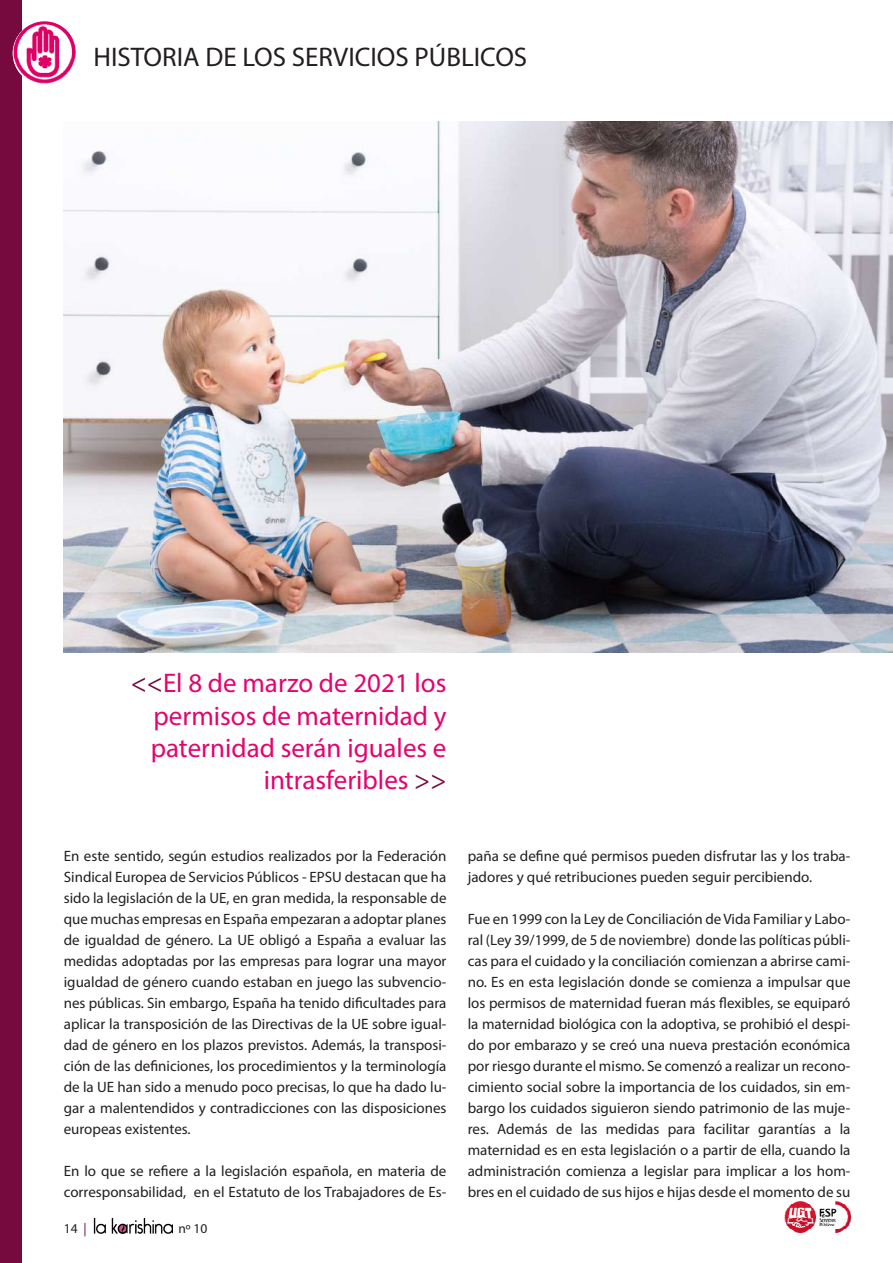
<style>
.page{position:relative;width:893px;height:1263px;background:#fff}
.page>*{position:absolute;margin:0;border:0;box-sizing:border-box;transform-origin:0 0}
.t1{font:27px/32.4px "Myriad Pro";color:#e4036f;text-align:right}
.t2{font:27px "Myriad Pro";color:#231f20}
.t3{font:15px/21px "Myriad Pro";color:#231f20;text-align:justify}
.t4{font:13.5px "Myriad Pro";color:#231f20}
.s1{color:#760a3e}
</style>
<div class="page">
<div style="left:0;top:0;width:21px;height:1263px;background:#760a3e"></div>
<img style="left:13px;top:21px;width:63px;height:64px">
<img style="left:784px;top:1201px;width:66px;height:32px">
<img style="left:93px;top:1218px;width:80px;height:16px">
<img style="left:64px;top:121px;width:829px;height:532px">
<h1 class="t2" style="left:94px;top:40px;width:435px">HISTORIA DE LOS SERVICIOS PÚBLICOS</h1>
<h1 class="t1" style="left:131px;top:666px;width:317px"><span class="s1">&lt;&lt;</span>El 8 de marzo de 2021 los permisos de maternidad y paternidad serán iguales e intrasferibles <span class="s1">&gt;&gt;</span></h1>
<p class="t3" style="left:64px;top:845px;width:384px">En este sentido, según estudios realizados por la Federación Sindical Europea de Servicios Públicos - EPSU destacan que ha sido la legislación de la UE, en gran medida, la responsable de que muchas empresas en España empezaran a adoptar planes de igualdad de género. La UE obligó a España a evaluar las medidas adoptadas por las empresas para lograr una mayor igualdad de género cuando estaban en juego las subvencio&shy;nes públicas. Sin embargo, España ha tenido dificultades para aplicar la transposición de las Directivas de la UE sobre igual&shy;dad de género en los plazos previstos. Además, la transposi&shy;ción de las definiciones, los procedimientos y la terminología de la UE han sido a menudo poco precisas, lo que ha dado lu&shy;gar a malentendidos y contradicciones con las disposiciones europeas existentes.</p>
<p class="t3" style="left:64px;top:1160px;width:384px">En lo que se refiere a la legislación española, en materia de corresponsabilidad, en el Estatuto de los Trabajadores de Es-</p>
<p class="t4" style="left:64px;top:1220px;width:24px">14 <span class="s1">|</span></p>
<p class="t4" style="left:178px;top:1220px;width:30px">nº 10</p>
<p class="t3" style="left:468px;top:845px;width:384px">paña se define qué permisos pueden disfrutar las y los traba&shy;jadores y qué retribuciones pueden seguir percibiendo.</p>
<p class="t3" style="left:468px;top:908px;width:384px">Fue en 1999 con la Ley de Conciliación de Vida Familiar y Labo&shy;ral (Ley 39/1999, de 5 de noviembre) donde las políticas públi&shy;cas para el cuidado y la conciliación comienzan a abrirse cami&shy;no. Es en esta legislación donde se comienza a impulsar que los permisos de maternidad fueran más flexibles, se equiparó la maternidad biológica con la adoptiva, se prohibió el despi&shy;do por embarazo y se creó una nueva prestación económica por riesgo durante el mismo. Se comenzó a realizar un recono&shy;cimiento social sobre la importancia de los cuidados, sin em&shy;bargo los cuidados siguieron siendo patrimonio de las muje&shy;res. Además de las medidas para facilitar garantías a la maternidad es en esta legislación o a partir de ella, cuando la administración comienza a legislar para implicar a los hom&shy;bres en el cuidado de sus hijos e hijas desde el momento de su</p>
</div>
